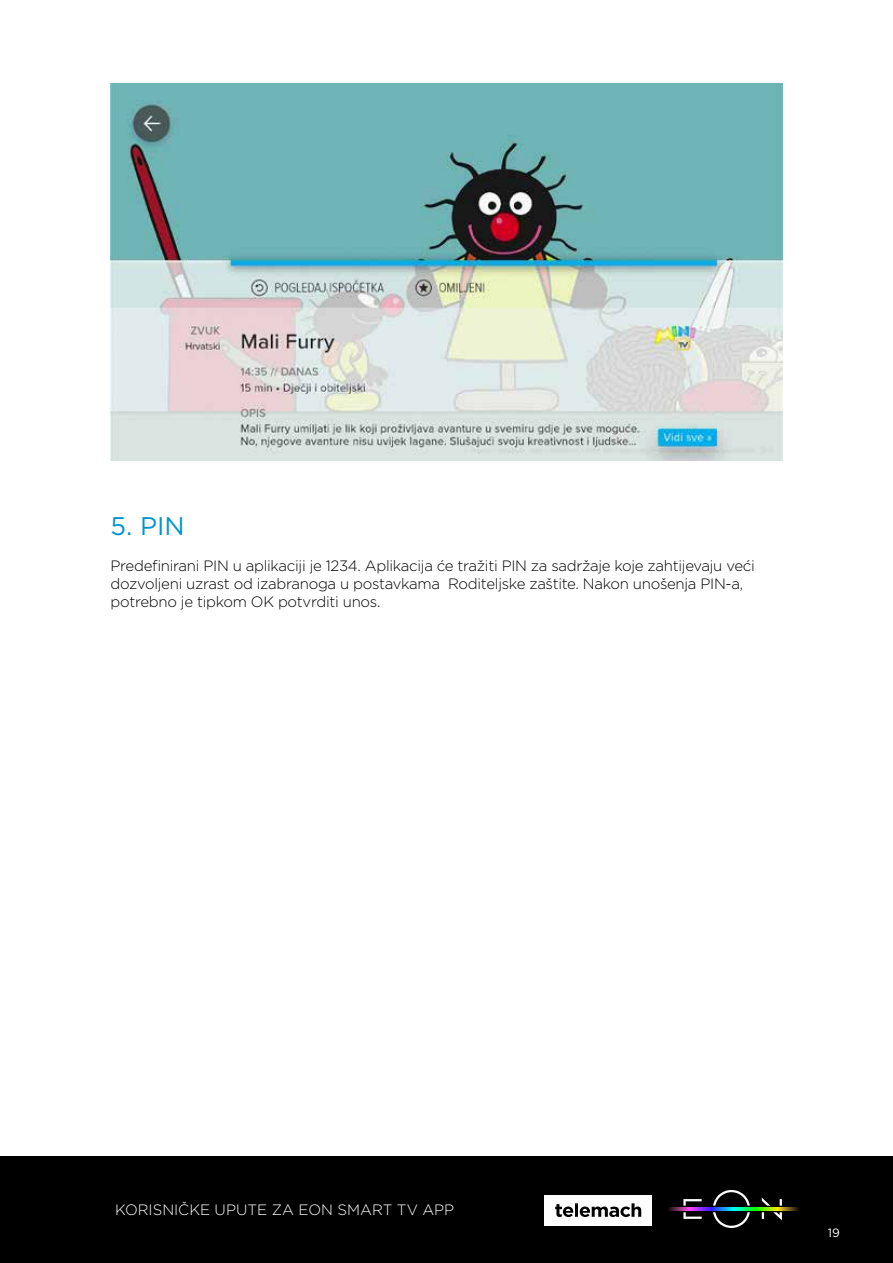
<style>
.page{position:relative;width:893px;height:1263px;background:#fff}
.page>*{position:absolute;margin:0;border:0;box-sizing:border-box;transform-origin:0 0}
.t1{font:25.5px "Gotham";color:#0093d0}
.t2{font:300 15px/18px "Gotham";letter-spacing:-.02em;color:#000}
.t3{font:300 15px "Gotham";color:#fff}
.t4{font:12px "Gotham";color:#fff}
</style>
<div class="page">
<div style="left:0;top:1157px;width:893px;height:106px;background:#000"></div>
<svg style="left:683px;top:1190px;width:99px;height:38px"></svg>
<svg style="left:668px;top:1207px;width:131px;height:3px"></svg>
<div style="left:544px;top:1195px;width:108px;height:31px;background:#fff"></div>
<svg style="left:555px;top:1203px;width:86px;height:14px"></svg>
<img style="left:111px;top:84px;width:671px;height:377px">
<h1 class="t1" style="left:111px;top:510px;width:76px">5. PIN</h1>
<p class="t2" style="left:111px;top:556px;width:646px">Predefinirani PIN u aplikaciji je 1234. Aplikacija će tražiti PIN za sadržaje koje zahtijevaju veći dozvoljeni uzrast od izabranoga u postavkama Roditeljske zaštite. Nakon unošenja PIN-a, potrebno je tipkom OK potvrditi unos.</p>
<p class="t3" style="left:115px;top:1201px;width:341px">KORISNIČKE UPUTE ZA EON SMART TV APP</p>
<p class="t4" style="left:828px;top:1225px;width:14px">19</p>
</div>
